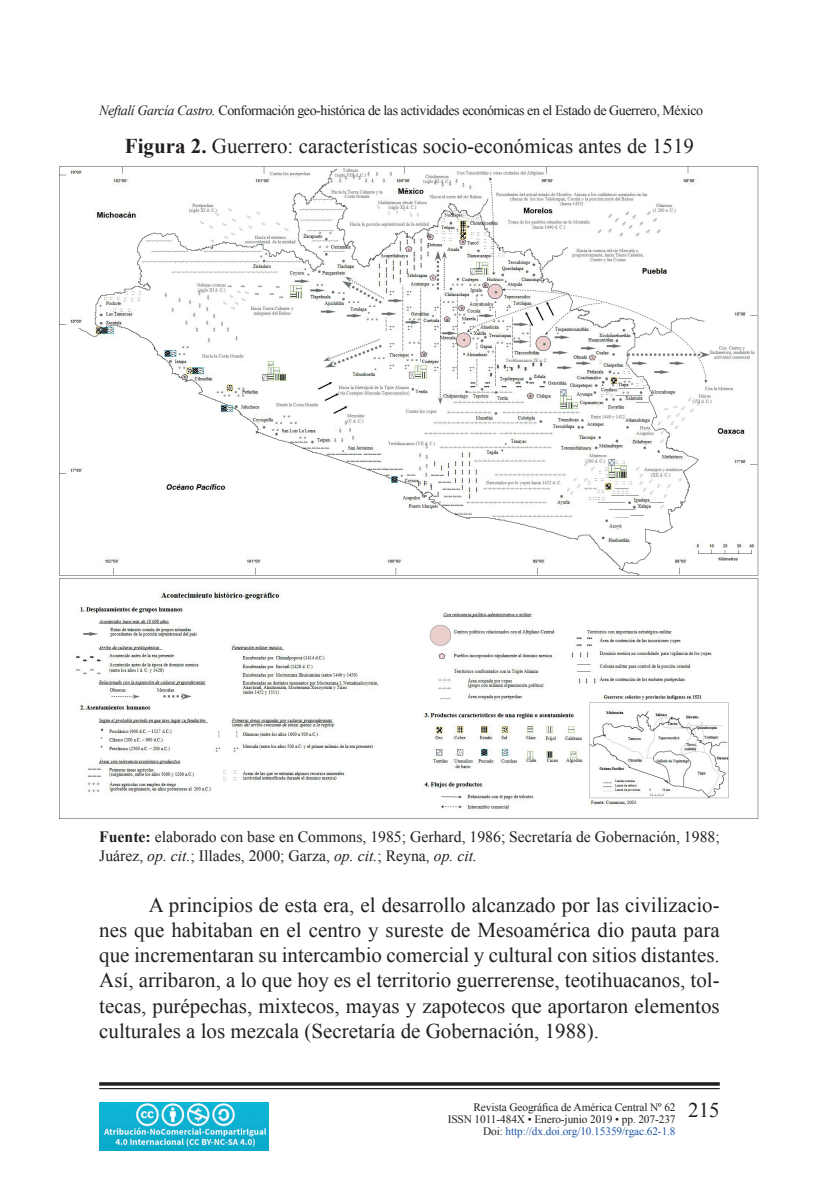
<style>
.page{position:relative;width:819px;height:1197px;background:#fff}
.page>*{position:absolute;margin:0;border:0;box-sizing:border-box;transform-origin:0 0}
.t1{font:21px/25.2px "Times New Roman";color:#231f20;text-align:justify}
.t2{font:15.75px/18.9px "Times New Roman";color:#231f20}
.t3{font:14px "Times New Roman";letter-spacing:-.03em;color:#231f20}
.t4{font:11.38px/12.2px "Times New Roman";letter-spacing:-.01em;color:#231f20;text-align:right}
.s1{font-style:italic}
.s2{font-weight:700}
.s3{color:#1e56a6}
</style>
<div class="page">
<svg style="left:99px;top:1082px;width:621px;height:4px;background:#3e3a3b"></svg>
<hr style="left:99px;top:1088px;width:621px;height:1px;background:#231f20">
<img style="left:99px;top:1103px;width:170px;height:47px">
<img style="left:60px;top:166px;width:699px;height:653px">
<p class="t3" style="left:99px;top:101px;width:606px"><span class="s1">Neftalí García Castro.</span> Conformación geo-histórica de las actividades económicas en el Estado de Guerrero, México</p>
<p class="t1" style="left:125px;top:133px;width:571px"><span class="s2">Figura 2.</span> Guerrero: características socio-económicas antes de 1519</p>
<p class="t2" style="left:99px;top:827px;width:622px"><span class="s2">Fuente:</span> elaborado con base en Commons, 1985; Gerhard, 1986; Secretaría de Gobernación, 1988;<br>Juárez, <span class="s1">op. cit.</span>; Illades, 2000; Garza, <span class="s1">op. cit.</span>; Reyna, <span class="s1">op. cit.</span></p>
<p class="t1" style="left:99px;top:892px;width:622px;text-indent:50px">A principios de esta era, el desarrollo alcanzado por las civilizacio&shy;nes que habitaban en el centro y sureste de Mesoamérica dio pauta para que incrementaran su intercambio comercial y cultural con sitios distantes.<br>Así, arribaron, a lo que hoy es el territorio guerrerense, teotihuacanos, tol&shy;tecas, purépechas, mixtecos, mayas y zapotecos que aportaron elementos culturales a los mezcala (Secretaría de Gobernación, 1988).</p>
<p class="t4" style="left:448px;top:1101px;width:229px">Revista Geográfica de América Central Nº 62<br>ISSN 1011-484X • Enero-junio 2019 • pp. 207-237<br>Doi: <span class="s3">http://dx.doi.org/10.15359/rgac.62-1.8</span></p>
<p class="t1" style="left:688px;top:1097px;width:33px">215</p>
</div>
